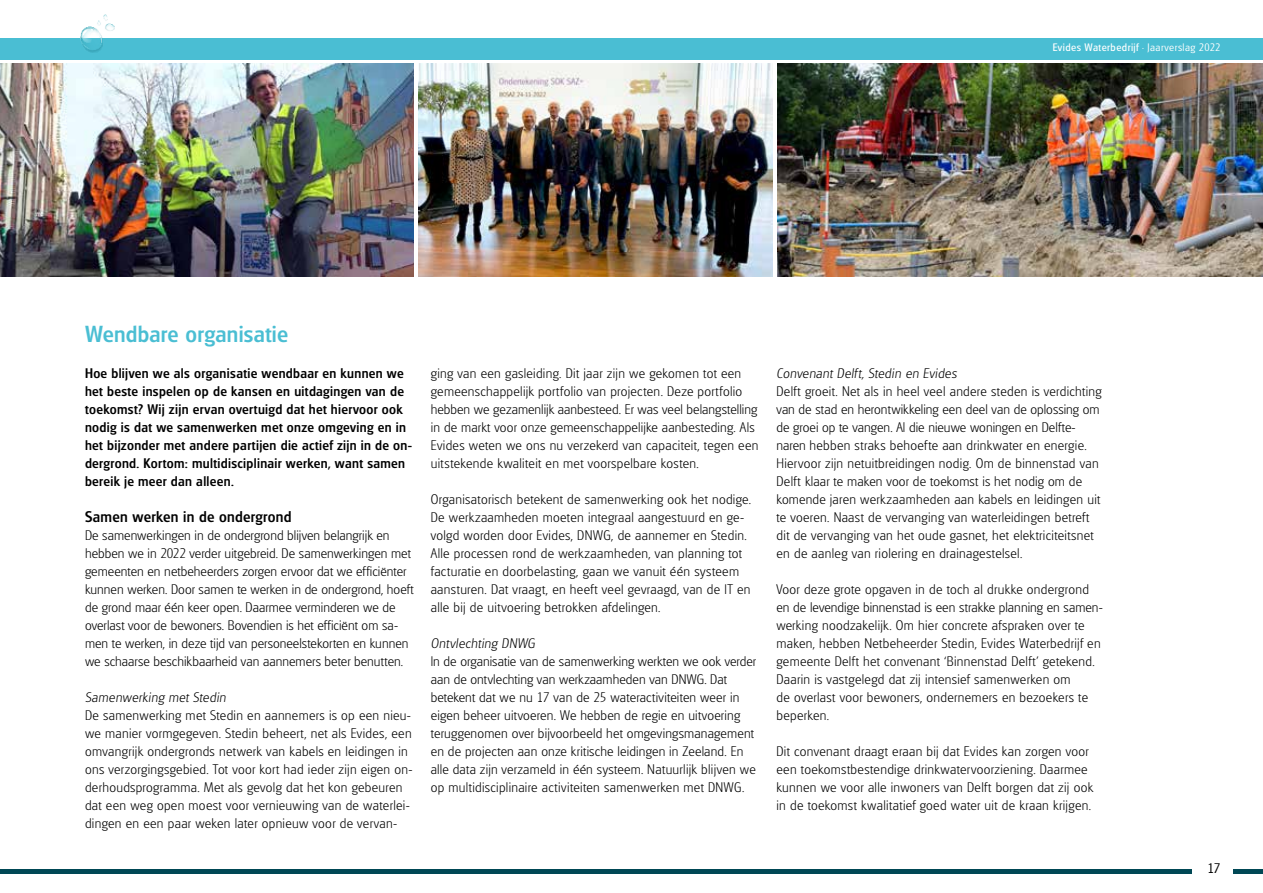
<style>
.page{position:relative;width:1263px;height:893px;background:#fff}
.page>*{position:absolute;margin:0;border:0;box-sizing:border-box;transform-origin:0 0}
.t1{font:500 22.5px "Glasgow Serial";letter-spacing:.015em;color:#4abed3}
.t2{font:500 15px "Glasgow Serial";letter-spacing:.02em;color:#000}
.t3{font:200 13.5px/18px "Glasgow Serial";letter-spacing:.02em;color:#000}
.t4{font:200 13.5px/18px "Glasgow Serial";color:#000}
.t5{font:500 13.5px/18px "Glasgow Serial";letter-spacing:.025em;color:#000}
.t6{font:italic 200 13.5px "Glasgow Serial";letter-spacing:.025em;color:#000}
.t7{font:300 13.5px "Glasgow Serial";color:#000}
.t8{font:10.5px "Glasgow Serial";letter-spacing:.045em;color:#fff}
.s1{font-weight:300}
</style>
<div class="page">
<div style="left:0;top:38px;width:1263px;height:22px;background:#4abed3"></div>
<img style="left:81px;top:14px;width:34px;height:39px">
<div style="left:0;top:869px;width:1192px;height:5px;background:#004855"></div>
<div style="left:1233px;top:869px;width:30px;height:5px;background:#004855"></div>
<img style="left:0;top:64px;width:414px;height:212px">
<img style="left:418px;top:64px;width:355px;height:212px">
<img style="left:777px;top:64px;width:486px;height:212px">
<p class="t8" style="left:1053px;top:41px;width:169px">Evides Waterbedrijf <span class="s1">• Jaarverslag 2022</span></p>
<h1 class="t1" style="left:85px;top:320px;width:204px">Wendbare organisatie</h1>
<p class="t5" style="left:85px;top:364px;width:329px">Hoe blijven we als organisatie wendbaar en kunnen we het beste inspelen op de kansen en uitdagingen van de toekomst? Wij zijn ervan overtuigd dat het hiervoor ook nodig is dat we samenwerken met onze omgeving en in het bijzonder met andere partijen die actief zijn in de on&shy;dergrond. Kortom: multidisciplinair werken, want samen bereik je meer dan alleen.</p>
<p class="t2" style="left:85px;top:507px;width:208px">Samen werken in de ondergrond</p>
<p class="t4" style="left:85px;top:526px;width:330px">De samenwerkingen in de ondergrond blijven belangrijk en hebben we in 2022 verder uitgebreid. De samenwerkingen met gemeenten en netbeheerders zorgen ervoor dat we efficiënter kunnen werken. Door samen te werken in de ondergrond, hoeft de grond maar één keer open. Daarmee verminderen we de overlast voor de bewoners. Bovendien is het efficiënt om sa&shy;men te werken, in deze tijd van personeelstekorten en kunnen we schaarse beschikbaarheid van aannemers beter benutten.</p>
<p class="t6" style="left:85px;top:689px;width:142px">Samenwerking met Stedin</p>
<p class="t3" style="left:85px;top:706px;width:329px">De samenwerking met Stedin en aannemers is op een nieu&shy;we manier vormgegeven. Stedin beheert, net als Evides, een omvangrijk ondergronds netwerk van kabels en leidingen in ons verzorgingsgebied. Tot voor kort had ieder zijn eigen on&shy;derhoudsprogramma. Met als gevolg dat het kon gebeuren dat een weg open moest voor vernieuwing van de waterlei&shy;dingen en een paar weken later opnieuw voor de vervan-</p>
<p class="t3" style="left:431px;top:364px;width:329px">ging van een gasleiding. Dit jaar zijn we gekomen tot een gemeenschappelijk portfolio van projecten. Deze portfolio hebben we gezamenlijk aanbesteed. Er was veel belangstelling in de markt voor onze gemeenschappelijke aanbesteding. Als Evides weten we ons nu verzekerd van capaciteit, tegen een uitstekende kwaliteit en met voorspelbare kosten.</p>
<p class="t3" style="left:431px;top:490px;width:322px">Organisatorisch betekent de samenwerking ook het nodige.<br>De werkzaamheden moeten integraal aangestuurd en ge&shy;volgd worden door Evides, DNWG, de aannemer en Stedin.<br>Alle processen rond de werkzaamheden, van planning tot facturatie en doorbelasting, gaan we vanuit één systeem aansturen. Dat vraagt, en heeft veel gevraagd, van de IT en alle bij de uitvoering betrokken afdelingen.</p>
<p class="t6" style="left:431px;top:635px;width:106px">Ontvlechting DNWG</p>
<p class="t3" style="left:431px;top:652px;width:327px">In de organisatie van de samenwerking werkten we ook verder aan de ontvlechting van werkzaamheden van DNWG. Dat betekent dat we nu 17 van de 25 wateractiviteiten weer in eigen beheer uitvoeren. We hebben de regie en uitvoering teruggenomen over bijvoorbeeld het omgevingsmanagement en de projecten aan onze kritische leidingen in Zeeland. En alle data zijn verzameld in één systeem. Natuurlijk blijven we op multidisciplinaire activiteiten samenwerken met DNWG.</p>
<p class="t6" style="left:776px;top:365px;width:182px">Convenant Delft, Stedin en Evides</p>
<p class="t3" style="left:776px;top:382px;width:327px">Delft groeit. Net als in heel veel andere steden is verdichting van de stad en herontwikkeling een deel van de oplossing om de groei op te vangen. Al die nieuwe woningen en Delfte&shy;naren hebben straks behoefte aan drinkwater en energie.<br>Hiervoor zijn netuitbreidingen nodig. Om de binnenstad van Delft klaar te maken voor de toekomst is het nodig om de komende jaren werkzaamheden aan kabels en leidingen uit te voeren. Naast de vervanging van waterleidingen betreft dit de vervanging van het oude gasnet, het elektriciteitsnet en de aanleg van riolering en drainagestelsel.</p>
<p class="t3" style="left:776px;top:580px;width:327px">Voor deze grote opgaven in de toch al drukke ondergrond en de levendige binnenstad is een strakke planning en samen&shy;werking noodzakelijk. Om hier concrete afspraken over te maken, hebben Netbeheerder Stedin, Evides Waterbedrijf en gemeente Delft het convenant ‘Binnenstad Delft’ getekend.<br>Daarin is vastgelegd dat zij intensief samenwerken om<br>de overlast voor bewoners, ondernemers en bezoekers te beperken.</p>
<p class="t3" style="left:776px;top:742px;width:318px">Dit convenant draagt eraan bij dat Evides kan zorgen voor een toekomstbestendige drinkwatervoorziening. Daarmee kunnen we voor alle inwoners van Delft borgen dat zij ook in de toekomst kwalitatief goed water uit de kraan krijgen.</p>
<p class="t7" style="left:1207px;top:860px;width:15px">17</p>
</div>
